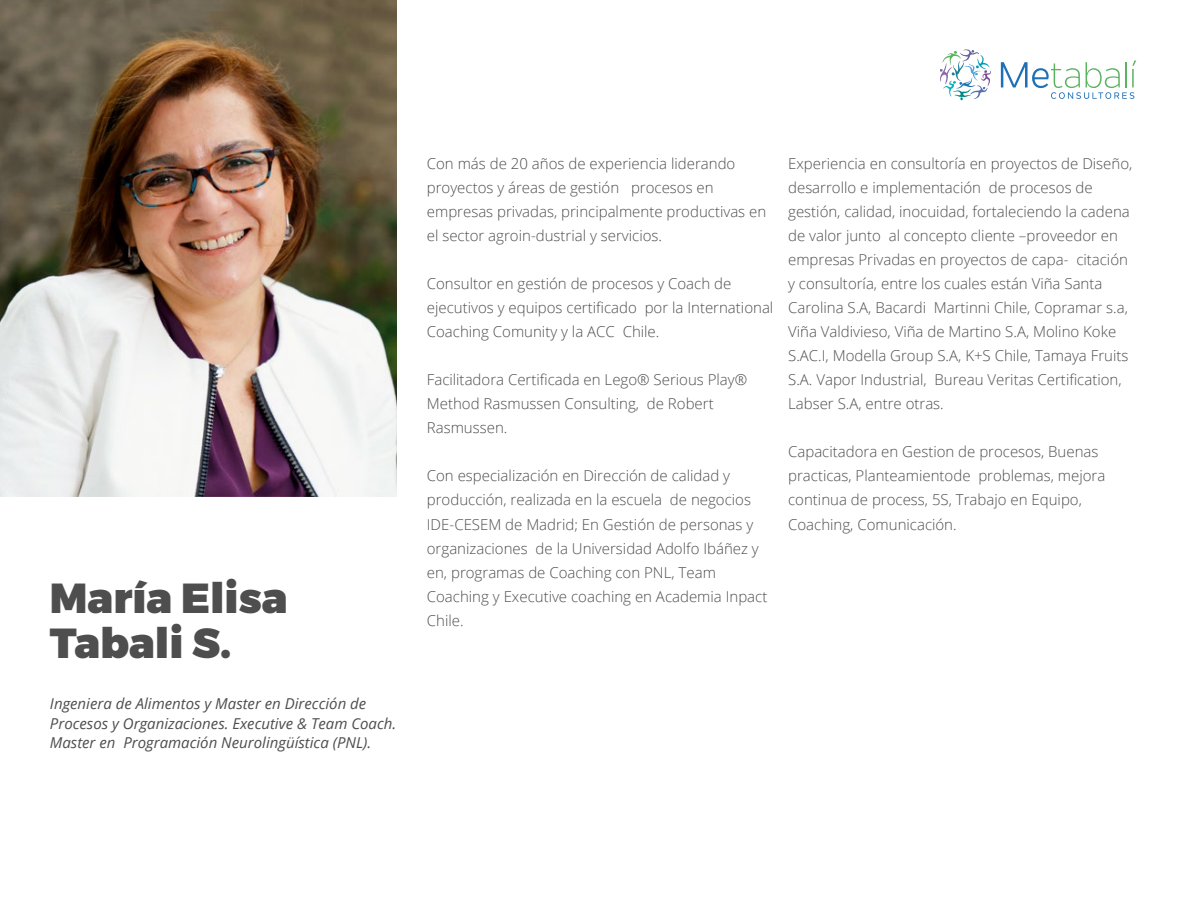
<style>
.page{position:relative;width:1187px;height:919px;background:#fff}
.page>*{position:absolute;margin:0;border:0;box-sizing:border-box;transform-origin:0 0}
.t1{font:900 42px/45px "Montserrat";color:#4e4e4e}
.t2{font:300 15px/24px "Open Sans";color:#4e4e4e}
.t3{font:italic 15px/19.5px "Open Sans";color:#4e4e4e}
</style>
<div class="page">
<svg style="left:939px;top:49px;width:52px;height:51px"></svg>
<svg style="left:1000px;top:60px;width:137px;height:39px"></svg>
<img style="left:0;top:0;width:396px;height:496px">
<h1 class="t1" style="left:50px;top:577px;width:239px">María Elisa<br>Tabali S.</h1>
<p class="t3" style="left:50px;top:693px;width:348px">Ingeniera de Alimentos y Master en Dirección de<br>Procesos y Organizaciones. Executive &amp; Team Coach.<br>Master en Programación Neurolingüística (PNL).</p>
<p class="t2" style="left:427px;top:151px;width:341px">Con más de 20 años de experiencia liderando proyectos y áreas de gestión procesos en empresas privadas, principalmente productivas en el sector agroin-dustrial y servicios.</p>
<p class="t2" style="left:427px;top:271px;width:348px">Consultor en gestión de procesos y Coach de ejecutivos y equipos certificado por la International<br>Coaching Comunity y la ACC Chile.</p>
<p class="t2" style="left:427px;top:367px;width:322px">Facilitadora Certificada en Lego® Serious Play®<br>Method Rasmussen Consulting, de Robert<br>Rasmussen.</p>
<p class="t2" style="left:427px;top:463px;width:342px">Con especialización en Dirección de calidad y producción, realizada en la escuela de negocios IDE-CESEM de Madrid; En Gestión de personas y organizaciones de la Universidad Adolfo Ibáñez y en, programas de Coaching con PNL, Team Coaching y Executive coaching en Academia Inpact Chile.</p>
<p class="t2" style="left:788px;top:151px;width:346px">Experiencia en consultoría en proyectos de Diseño, desarrollo e implementación de procesos de gestión, calidad, inocuidad, fortaleciendo la cadena de valor junto al concepto cliente –proveedor en empresas Privadas en proyectos de capa- citación y consultoría, entre los cuales están Viña Santa Carolina S.A, Bacardi Martinni Chile, Copramar s.a, Viña Valdivieso, Viña de Martino S.A, Molino Koke S.AC.I, Modella Group S.A, K+S Chile, Tamaya Fruits S.A. Vapor Industrial, Bureau Veritas Certification, Labser S.A, entre otras.</p>
<p class="t2" style="left:788px;top:439px;width:318px">Capacitadora en Gestion de procesos, Buenas practicas, Planteamientode problemas, mejora continua de process, 5S, Trabajo en Equipo, Coaching, Comunicación.</p>
</div>
